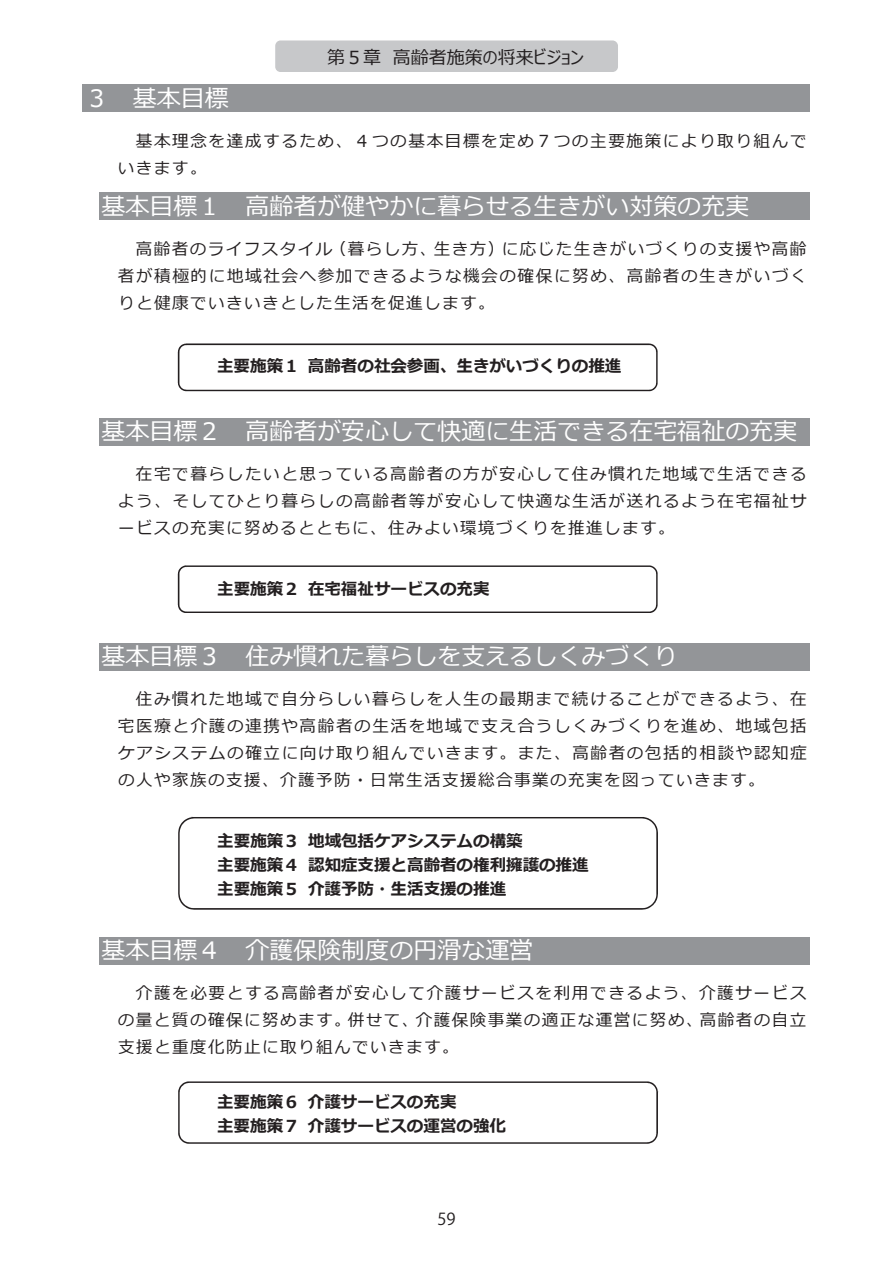
<style>
.page{position:relative;width:893px;height:1263px;background:#fff}
.page>*{position:absolute;margin:0;border:0;box-sizing:border-box;transform-origin:0 0}
.t1{font:24px "Meiryo";color:#fff}
.t2{font:18px "Meiryo UI";color:#231f20}
.t3{font:16.5px/27px "Meiryo";letter-spacing:.085em;color:#231f20}
.t4{font:700 16.5px "Meiryo";color:#231f20}
.t5{font:16.5px "Koz Go Pro";color:#231f20}
</style>
<div class="page">
<div style="left:275px;top:40px;width:343px;height:32px;background:#c7c8ca;border-radius:5px"></div>
<div style="left:83px;top:85px;width:727px;height:27px;background:#939598"></div>
<div style="left:99px;top:193px;width:711px;height:27px;background:#939598"></div>
<div style="left:99px;top:418px;width:711px;height:27px;background:#939598"></div>
<div style="left:99px;top:643px;width:711px;height:27px;background:#939598"></div>
<div style="left:99px;top:937px;width:711px;height:27px;background:#939598"></div>
<svg style="left:178px;top:817px;width:480px;height:93px"></svg>
<svg style="left:178px;top:343px;width:480px;height:48px"></svg>
<svg style="left:178px;top:565px;width:480px;height:48px"></svg>
<svg style="left:178px;top:1081px;width:480px;height:63px"></svg>
<h1 class="t1" style="left:85px;top:81px;width:25px">３</h1>
<h1 class="t1" style="left:133px;top:81px;width:97px">基本目標</h1>
<p class="t2" style="left:327px;top:45px;width:56px">第５章</p>
<p class="t2" style="left:393px;top:45px;width:192px">高齢者施策の将来ビジョン</p>
<p class="t3" style="left:118px;top:128px;width:690px;text-indent:18px">基本理念を達成するため、４つの基本目標を定め７つの主要施策により取り組んでいきます。</p>
<h1 class="t1" style="left:245px;top:189px;width:505px">高齢者が健やかに暮らせる生きがい対策の充実</h1>
<h1 class="t1" style="left:101px;top:189px;width:121px">基本目標１</h1>
<p class="t3" style="left:502px;top:236px;width:306px">に応じた生きがいづくりの支援や高齢</p>
<p class="t3" style="left:434px;top:236px;width:72px">生き方）</p>
<p class="t3" style="left:330px;top:236px;width:108px">（暮らし方、</p>
<p class="t3" style="left:118px;top:236px;width:690px;text-indent:18px">高齢者のライフスタイル<br>者が積極的に地域社会へ参加できるような機会の確保に努め、高齢者の生きがいづくりと健康でいきいきとした生活を促進します。</p>
<p class="t4" style="left:217px;top:354px;width:84px">主要施策１</p>
<p class="t4" style="left:308px;top:354px;width:315px">高齢者の社会参画、生きがいづくりの推進</p>
<h1 class="t1" style="left:245px;top:414px;width:554px">高齢者が安心して快適に生活できる在宅福祉の充実</h1>
<h1 class="t1" style="left:101px;top:414px;width:121px">基本目標２</h1>
<p class="t3" style="left:118px;top:461px;width:690px;text-align:justify;text-indent:18px">在宅で暮らしたいと思っている高齢者の方が安心して住み慣れた地域で生活できるよう、そしてひとり暮らしの高齢者等が安心して快適な生活が送れるよう在宅福祉サービスの充実に努めるとともに、住みよい環境づくりを推進します。</p>
<p class="t4" style="left:217px;top:577px;width:84px">主要施策２</p>
<p class="t4" style="left:308px;top:577px;width:183px">在宅福祉サービスの充実</p>
<h1 class="t1" style="left:245px;top:639px;width:433px">住み慣れた暮らしを支えるしくみづくり</h1>
<h1 class="t1" style="left:101px;top:639px;width:121px">基本目標３</h1>
<p class="t3" style="left:118px;top:686px;width:690px;text-align:justify;text-indent:18px">住み慣れた地域で自分らしい暮らしを人生の最期まで続けることができるよう、在宅医療と介護の連携や高齢者の生活を地域で支え合うしくみづくりを進め、地域包括ケアシステムの確立に向け取り組んでいきます。また、高齢者の包括的相談や認知症の人や家族の支援、介護予防・日常生活支援総合事業の充実を図っていきます。</p>
<p class="t4" style="left:217px;top:829px;width:84px">主要施策３</p>
<p class="t4" style="left:308px;top:829px;width:216px">地域包括ケアシステムの構築</p>
<p class="t4" style="left:217px;top:853px;width:84px">主要施策４</p>
<p class="t4" style="left:308px;top:853px;width:282px">認知症支援と高齢者の権利擁護の推進</p>
<p class="t4" style="left:217px;top:877px;width:84px">主要施策５</p>
<p class="t4" style="left:308px;top:877px;width:200px">介護予防・生活支援の推進</p>
<h1 class="t1" style="left:245px;top:933px;width:289px">介護保険制度の円滑な運営</h1>
<h1 class="t1" style="left:101px;top:933px;width:121px">基本目標４</h1>
<p class="t3" style="left:136px;top:981px;width:672px;text-align:right">介護を必要とする高齢者が安心して介護サービスを利用できるよう、介護サービス高齢者の自立</p>
<p class="t3" style="left:416px;top:1008px;width:288px">介護保険事業の適正な運営に努め、</p>
<p class="t3" style="left:118px;top:1008px;width:342px">の量と質の確保に努めます。<br>支援と重度化防止に取り組んでいきます。</p>
<p class="t4" style="left:308px;top:1090px;width:150px">介護サービスの充実</p>
<p class="t3" style="left:348px;top:1008px;width:72px">併せて、</p>
<p class="t4" style="left:217px;top:1090px;width:84px">主要施策６</p>
<p class="t4" style="left:217px;top:1114px;width:84px">主要施策７</p>
<p class="t4" style="left:308px;top:1114px;width:200px">介護サービスの運営の強化</p>
<p class="t5" style="left:437px;top:1208px;width:20px">59</p>
<p class="t3" style="left:428px;top:1207px;width:22px">59</p>
</div>
